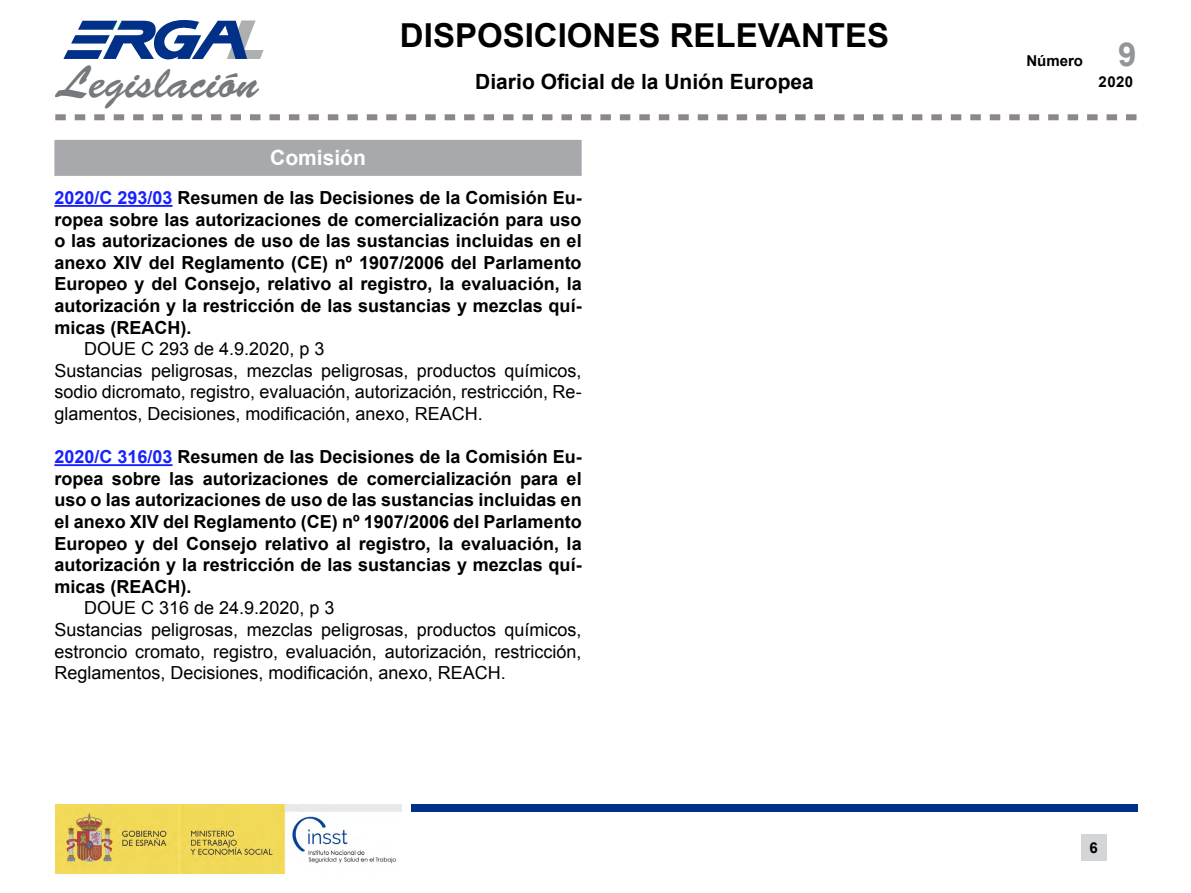
<style>
.page{position:relative;width:1191px;height:893px;background:#fff}
.page>*{position:absolute;margin:0;border:0;box-sizing:border-box;transform-origin:0 0}
.t1{font:italic 900 53.55px "Helvetica LT Std";color:#aeafb1;scale:1.11 1}
.t2{font:45.45px "Brush Script Std";color:#75787c}
.t3{font:700 33px "Arial";color:#000}
.t4{font:700 21px "Arial";color:#000}
._2_encabezados_EN_BL{font:700 21px "Arial";color:#fff}
._1_texto_normal{font:700 18px/21.6px "Arial";color:#000;text-align:justify}
._1_texto_normal-2{font:18px/21.6px "Arial";color:#000;text-align:justify}
._3_Texto_con_sangria{font:18px "Arial";color:#000}
.t5{font:700 15px/21.1px "Arial";color:#000;text-align:right}
.s1{color:#1922fb}
.s2{font-size:33px;color:#939598}
</style>
<div class="page">
<svg style="left:55px;top:114px;width:1081px;height:6px"></svg>
<div style="left:1080px;top:834px;width:26px;height:27px;background:#d3d5d6"></div>
<img style="left:55px;top:804px;width:346px;height:69px">
<div style="left:410px;top:805px;width:727px;height:7px;background:#003088"></div>
<svg style="left:63px;top:20px;width:184px;height:40px"></svg>
<div style="left:54px;top:140px;width:527px;height:36px;background:#a7a9ac"></div>
<hr style="left:54px;top:205px;width:118px;height:2px;background:#1922fb">
<hr style="left:54px;top:464px;width:118px;height:2px;background:#1922fb">
<h1 class="t1" style="left:222px;top:5px;width:49px">L</h1>
<h2 class="t2" style="left:57px;top:57px;width:202px">Legislación</h2>
<h3 class="t3" style="left:400px;top:13px;width:490px">DISPOSICIONES RELEVANTES</h3>
<p class="t4" style="left:475px;top:68px;width:340px">Diario Oficial de la Unión Europea</p>
<p class="_2_encabezados_EN_BL" style="left:270px;top:144px;width:97px">Comisión</p>
<p class="_1_texto_normal" style="left:54px;top:187px;width:529px"><span class="s1">2020/C 293/03</span> Resumen de las Decisiones de la Comisión Eu&shy;ropea sobre las autorizaciones de comercialización para uso o las autorizaciones de uso de las sustancias incluidas en el anexo XIV del Reglamento (CE) nº 1907/2006 del Parlamento Europeo y del Consejo, relativo al registro, la evaluación, la autorización y la restricción de las sustancias y mezclas quí&shy;micas (REACH).</p>
<p class="_3_Texto_con_sangria" style="left:84px;top:337px;width:242px">DOUE C 293 de 4.9.2020, p 3</p>
<p class="_1_texto_normal-2" style="left:54px;top:360px;width:529px">Sustancias peligrosas, mezclas peligrosas, productos químicos, sodio dicromato, registro, evaluación, autorización, restricción, Re&shy;glamentos, Decisiones, modificación, anexo, REACH.</p>
<p class="_1_texto_normal" style="left:54px;top:447px;width:529px"><span class="s1">2020/C 316/03</span> Resumen de las Decisiones de la Comisión Eu&shy;ropea sobre las autorizaciones de comercialización para el uso o las autorizaciones de uso de las sustancias incluidas en el anexo XIV del Reglamento (CE) nº 1907/2006 del Parlamento Europeo y del Consejo relativo al registro, la evaluación, la autorización y la restricción de las sustancias y mezclas quí&shy;micas (REACH).</p>
<p class="_3_Texto_con_sangria" style="left:84px;top:596px;width:252px">DOUE C 316 de 24.9.2020, p 3</p>
<p class="_1_texto_normal-2" style="left:54px;top:619px;width:529px">Sustancias peligrosas, mezclas peligrosas, productos químicos, estroncio cromato, registro, evaluación, autorización, restricción, Reglamentos, Decisiones, modificación, anexo, REACH.</p>
<p class="t5" style="left:1026px;top:51px;width:112px">Número <span class="s2">9<br></span>2020</p>
<p class="t5" style="left:1089px;top:837px;width:10px">6</p>
</div>
